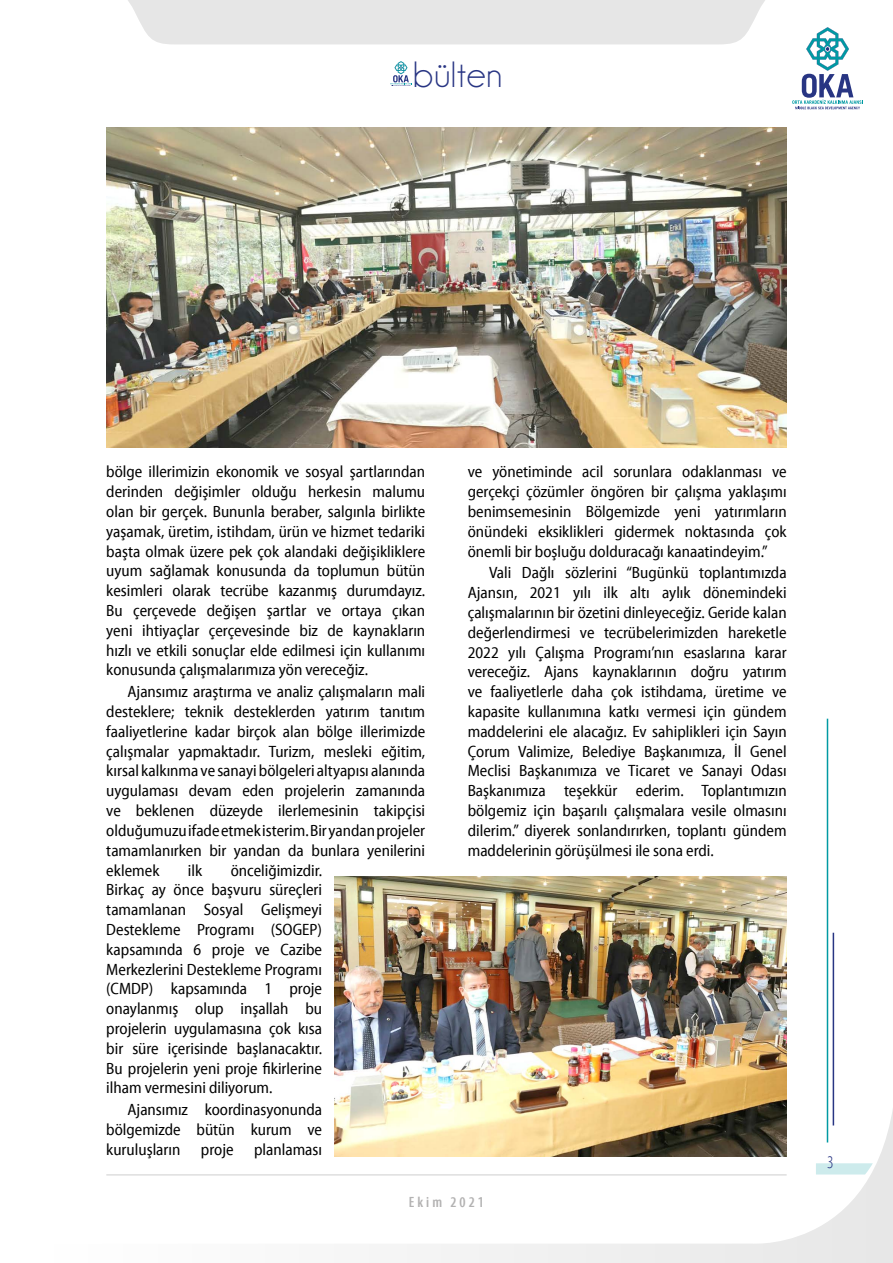
<style>
.page{position:relative;width:893px;height:1263px;background:#fff}
.page>*{position:absolute;margin:0;border:0;box-sizing:border-box;transform-origin:0 0}
.t1{font:36.9px "Champagne&Limousines";letter-spacing:.02em;color:#283583}
.t2{font:300 condensed 18px "Myriad Pro";color:#283583}
.t3{font:semi-condensed 16.5px/19.8px "Myriad Pro";color:#000;text-align:justify}
.t4{font:600 condensed 15px "Myriad Pro";letter-spacing:.2em;color:#b3b2b2}
</style>
<div class="page">
<svg style="left:106px;top:1053px;width:787px;height:210px"></svg>
<svg style="left:816px;top:1163px;width:57px;height:11px"></svg>
<hr style="left:827px;top:719px;width:1px;height:423px;background:#009aa3">
<hr style="left:833px;top:933px;width:1px;height:192px;background:#283583">
<hr style="left:106px;top:1174px;width:681px;height:1px;background:#000">
<svg style="left:128px;top:0;width:735px;height:109px"></svg>
<img style="left:106px;top:128px;width:680px;height:320px">
<img style="left:335px;top:876px;width:451px;height:281px">
<h1 class="t1" style="left:413px;top:56px;width:91px">bülten</h1>
<p class="t3" style="left:106px;top:462px;width:320px">bölge illerimizin ekonomik ve sosyal şartlarından derinden değişimler olduğu herkesin malumu olan bir gerçek. Bununla beraber, salgınla birlikte yaşamak, üretim, istihdam, ürün ve hizmet tedariki başta olmak üzere pek çok alandaki değişikliklere uyum sağlamak konusunda da toplumun bütün kesimleri olarak tecrübe kazanmış durumdayız.<br>Bu çerçevede değişen şartlar ve ortaya çıkan yeni ihtiyaçlar çerçevesinde biz de kaynakların hızlı ve etkili sonuçlar elde edilmesi için kullanımı konusunda çalışmalarımıza yön vereceğiz.</p>
<p class="t3" style="left:106px;top:682px;width:320px;text-indent:21px">Ajansımız araştırma ve analiz çalışmaların mali desteklere; teknik desteklerden yatırım tanıtım faaliyetlerine kadar birçok alan bölge illerimizde çalışmalar yapmaktadır. Turizm, mesleki eğitim, kırsal kalkınma ve sanayi bölgeleri altyapısı alanında uygulaması devam eden projelerin zamanında ve beklenen düzeyde ilerlemesinin takipçisi olduğumuzu ifade etmek isterim. Bir yandan projeler tamamlanırken bir yandan da bunlara yenilerini eklemek</p>
<p class="t3" style="left:106px;top:860px;width:217px;text-indent:124px">önceliğimizdir.<br>Birkaç ay önce başvuru süreçleri tamamlanan Sosyal Gelişmeyi Destekleme Programı (SOGEP) kapsamında 6 proje ve Cazibe Merkezlerini Destekleme Programı (CMDP) kapsamında 1 proje onaylanmış olup inşallah bu projelerin uygulamasına çok kısa bir süre içerisinde başlanacaktır.<br>Bu projelerin yeni proje fikirlerine ilham vermesini diliyorum.</p>
<p class="t3" style="left:106px;top:1100px;width:217px;text-indent:21px">Ajansımız koordinasyonunda bölgemizde bütün kurum ve kuruluşların proje planlaması</p>
<p class="t3" style="left:188px;top:860px;width:16px">ilk</p>
<p class="t3" style="left:468px;top:462px;width:320px">ve yönetiminde acil sorunlara odaklanması ve gerçekçi çözümler öngören bir çalışma yaklaşımı benimsemesinin Bölgemizde yeni yatırımların önündeki eksiklikleri gidermek noktasında çok önemli bir boşluğu dolduracağı kanaatindeyim.”</p>
<p class="t3" style="left:468px;top:563px;width:320px;text-indent:21px">Vali Dağlı sözlerini “Bugünkü toplantımızda Ajansın, 2021 yılı ilk altı aylık dönemindeki çalışmalarının bir özetini dinleyeceğiz. Geride kalan değerlendirmesi ve tecrübelerimizden hareketle 2022 yılı Çalışma Programı’nın esaslarına karar vereceğiz. Ajans kaynaklarının doğru yatırım ve faaliyetlerle daha çok istihdama, üretime ve kapasite kullanımına katkı vermesi için gündem maddelerini ele alacağız. Ev sahiplikleri için Sayın Çorum Valimize, Belediye Başkanımıza, İl Genel Meclisi Başkanımıza ve Ticaret ve Sanayi Odası Başkanımıza teşekkür ederim. Toplantımızın bölgemiz için başarılı çalışmalara vesile olmasını dilerim.” diyerek sonlandırırken, toplantı gündem maddelerinin görüşülmesi ile sona erdi.</p>
<p class="t4" style="left:409px;top:1194px;width:77px">Ekim 2021</p>
<p class="t2" style="left:827px;top:1153px;width:8px">3</p>
</div>
